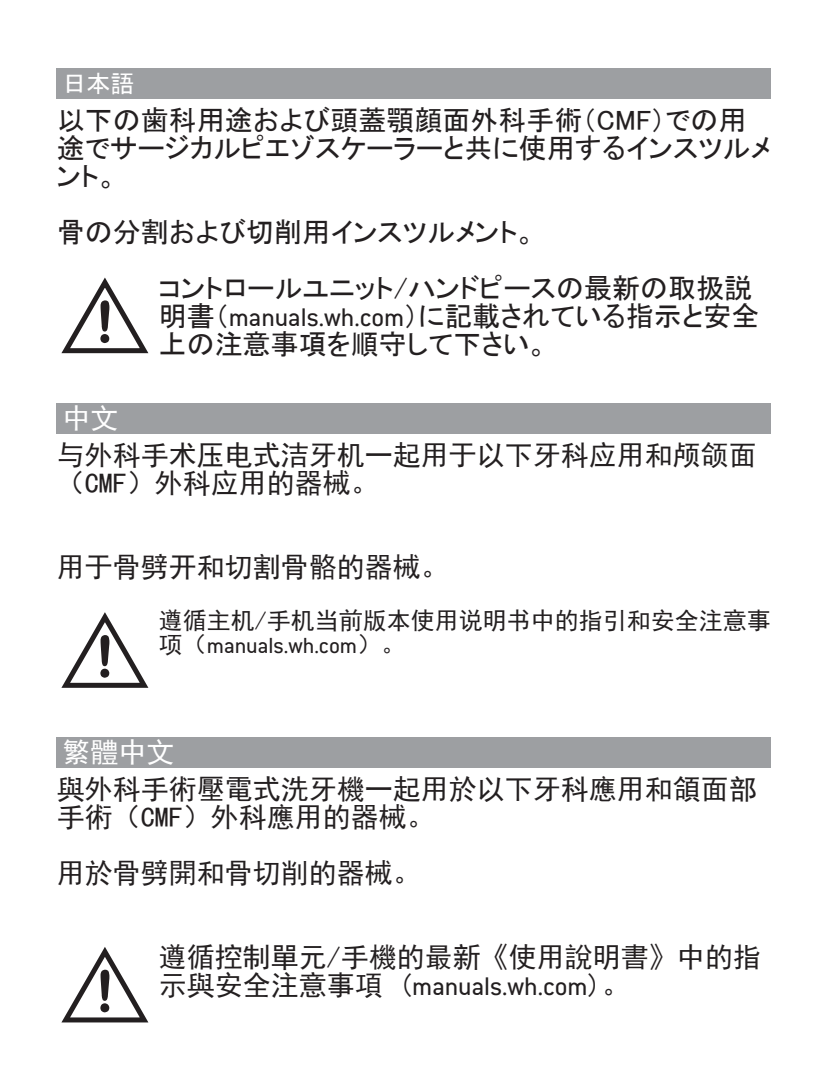
<style>
.page{position:relative;width:828px;height:1089px;background:#fff}
.page>*{position:absolute;margin:0;border:0;box-sizing:border-box;transform-origin:0 0}
.t1{font:28px/28px "MS P Gothic";color:#231f20}
.t2{font:28px/28px "Sim Hei";color:#231f20}
.t3{font:28px "Conduit ITC Pro";color:#231f20}
.t4{font:28px "Sim Hei";color:#fff}
.t5{font:24px "Sim Hei";color:#231f20}
.t6{font:24px "Conduit ITC Pro";color:#231f20}
.t7{font:24px "MS P Gothic";color:#fff}
.s1{font-family:"Conduit ITC Pro"}
.s2{font-family:"Sim Hei"}
</style>
<div class="page">
<div style="left:57px;top:68px;width:714px;height:31px;background:#9d9fa2"></div>
<div style="left:57px;top:403px;width:714px;height:30px;background:#9d9fa2"></div>
<div style="left:57px;top:737px;width:714px;height:31px;background:#9d9fa2"></div>
<svg style="left:61px;top:277px;width:87px;height:76px"></svg>
<svg style="left:61px;top:612px;width:87px;height:76px"></svg>
<svg style="left:61px;top:947px;width:87px;height:75px"></svg>
<p class="t7" style="left:62px;top:71px;width:73px">日本語</p>
<p class="t1" style="left:57px;top:105px;width:715px">以下の歯科用途および頭蓋顎顔面外科手術（CMF）での用途でサージカルピエゾスケーラーと共に使用するインスツルメント。</p>
<p class="t1" style="left:159px;top:203px;width:595px;line-height:56px;text-indent:-102px">骨の分割および切削用インスツルメント。<br>コントロールユニット/ハンドピースの最新の取扱説</p>
<p class="t1" style="left:159px;top:301px;width:602px">明書（<span class="s1">manuals.wh.com</span>）に記載されている指示と安全上の注意事項を順守して下さい。</p>
<p class="t4" style="left:62px;top:403px;width:57px">中文</p>
<p class="t2" style="left:57px;top:440px;width:702px">与外科手术压电式洁牙机一起用于以下牙科应用和颅颌面（CMF）外科应用的器械。</p>
<p class="t2" style="left:57px;top:552px;width:394px">用于骨劈开和切割骨骼的器械。</p>
<p class="t5" style="left:159px;top:608px;width:613px">遵循主机/手机当前版本使用说明书中的指引和安全注意事</p>
<p class="t6" style="left:159px;top:632px;width:248px"><span class="s2">项（</span>manuals.wh.com<span class="s2">）。</span></p>
<p class="t4" style="left:62px;top:738px;width:113px">繁體中文</p>
<p class="t2" style="left:57px;top:775px;width:702px">與外科手術壓電式洗牙機一起用於以下牙科應用和頜面部手術（CMF）外科應用的器械。</p>
<p class="t2" style="left:57px;top:859px;width:365px">用於骨劈開和骨切削的器械。</p>
<p class="t2" style="left:159px;top:943px;width:604px">遵循控制單元/手機的最新《使用說明書》中的指</p>
<p class="t3" style="left:159px;top:971px;width:472px"><span class="s2">示與安全注意事項 (</span>manuals.wh.com<span class="s2">)。</span></p>
</div>
